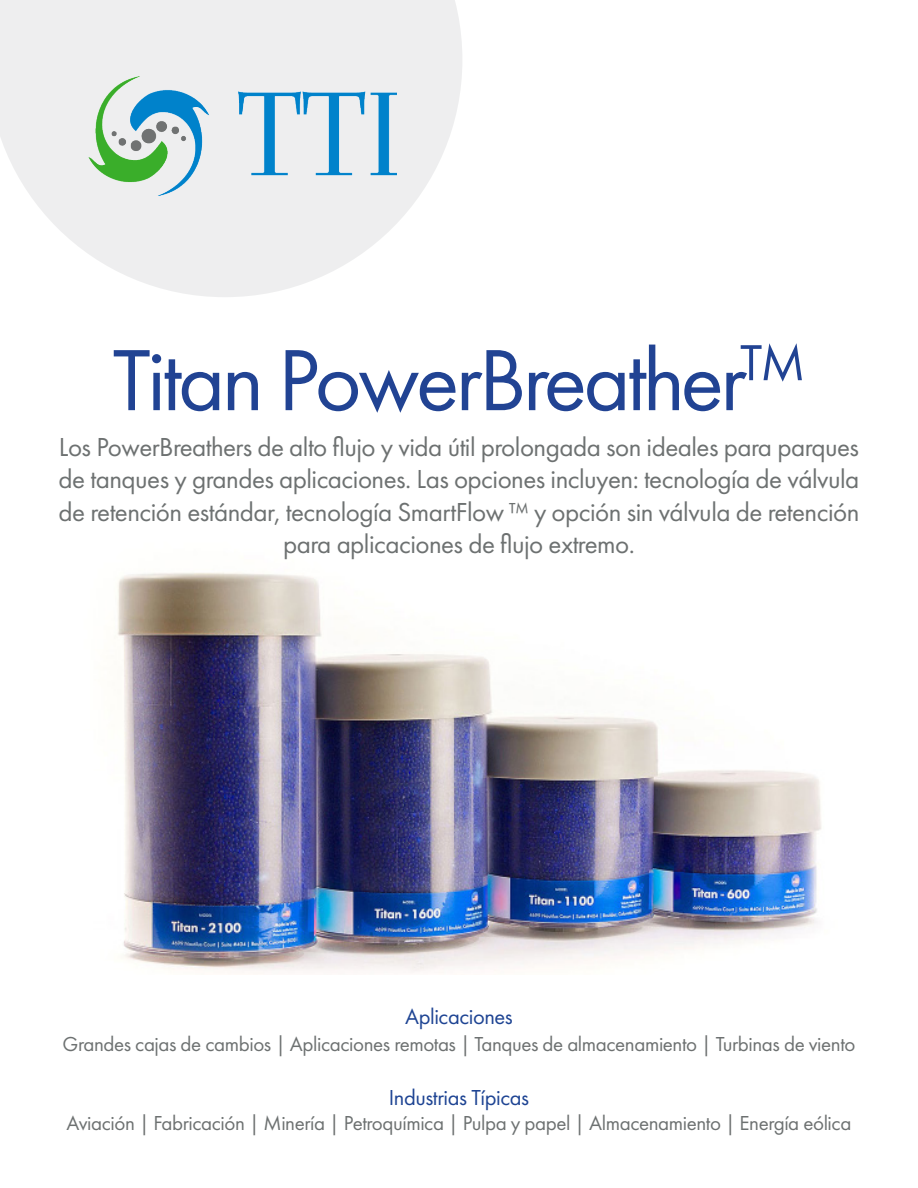
<style>
.page{position:relative;width:918px;height:1188px;background:#fff}
.page>*{position:absolute;margin:0;border:0;box-sizing:border-box;transform-origin:0 0}
.t1{font:90px "Futura PT";letter-spacing:-.04em;color:#214393}
.t2{font:27px/32.4px "Futura PT";letter-spacing:-.02em;color:#6d7171;text-align:center}
.t3{font:22.5px "Futura PT";letter-spacing:-.02em;color:#1e4493}
.t4{font:21px "Futura PT";letter-spacing:-.02em;color:#6d7171}
</style>
<div class="page">
<svg style="left:0;top:0;width:462px;height:297px;fill:#eeeeef"></svg>
<img style="left:88px;top:76px;width:308px;height:120px">
<img style="left:117px;top:572px;width:705px;height:400px">
<p class="t1" style="left:112px;top:327px;width:695px">Titan PowerBreather<sup>TM</sup></p>
<p class="t2" style="left:59px;top:431px;width:802px">Los PowerBreathers de alto flujo y vida útil prolongada son ideales para parques de tanques y grandes aplicaciones. Las opciones incluyen: tecnología de válvula de retención estándar, tecnología SmartFlow ™ y opción sin válvula de retención para aplicaciones de flujo extremo.</p>
<p class="t3" style="left:405px;top:1003px;width:109px">Aplicaciones</p>
<p class="t4" style="left:63px;top:1031px;width:794px">Grandes cajas de cambios | Aplicaciones remotas | Tanques de almacenamiento | Turbinas de viento</p>
<p class="t3" style="left:389px;top:1084px;width:142px">Industrias Típicas</p>
<p class="t4" style="left:67px;top:1110px;width:786px">Aviación | Fabricación | Minería | Petroquímica | Pulpa y papel | Almacenamiento | Energía eólica</p>
</div>
